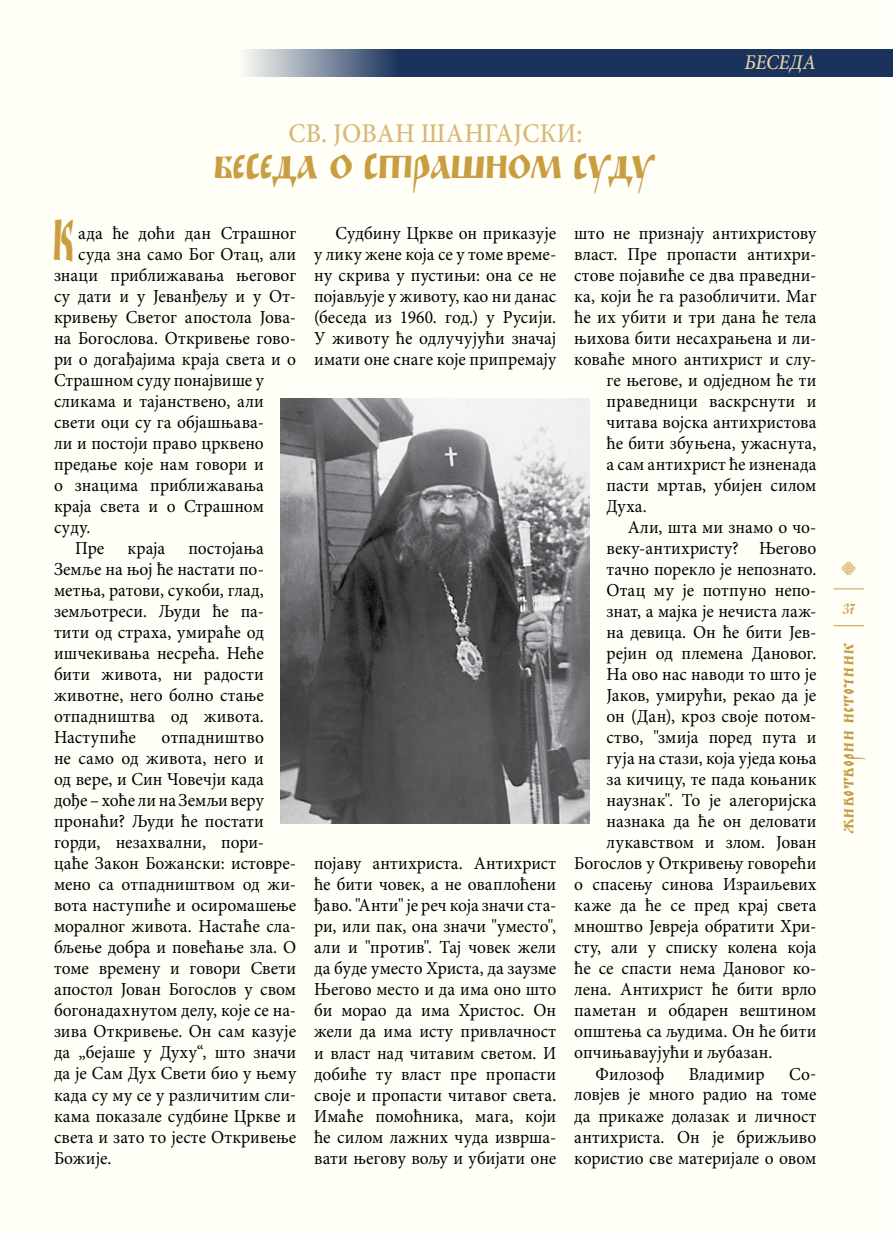
<style>
.page{position:relative;width:893px;height:1234px;background:#fff}
.page>*{position:absolute;margin:0;border:0;box-sizing:border-box;transform-origin:0 0}
.t1{font:92.55px "Tipik Studenica";color:#c89e40;scale:.48 1}
.t2{font:51px "Tipik Studenica";letter-spacing:-.005em;color:#c89e40;scale:.9 1}
.t3{font:500 27px "Minion Pro";letter-spacing:.01em;color:#d6b775;scale:.95 1}
.t4{font:italic 500 21px "Minion Pro";letter-spacing:-.01em;color:#e7d3ab;scale:.94 1}
.t5{font:19.5px "Kaligraf Cyr";color:#c89e40;scale:.95 1}
.t6{font:19.5px "Henman Pict One";color:#c89e40;scale:.95 1}
.t7{font:18.3px/21px "Minion Pro";letter-spacing:.005em;color:#000;text-align:justify;scale:.96 1}
.t8{font:18px "Hilandarski Ustav 5";color:#c39d3f;scale:.95 1}
</style>
<div class="page">
<div style="left:0;top:0;width:893px;height:1233px;background:#fffef2"></div>
<hr style="left:833px;top:588px;width:31px;height:1px;background:#c89e40">
<hr style="left:833px;top:625px;width:31px;height:1px;background:#c89e40">
<img style="left:281px;top:398px;width:308px;height:425px">
<svg style="left:246px;top:49px;width:647px;height:28px;background:#32496e"></svg>
<h3 class="t3" style="left:288px;top:115px;width:311px">СВ. ЈОВАН ШАНГАЈСКИ:</h3>
<h2 class="t2" style="left:214px;top:140px;width:493px">Беседа о Страшном суду</h2>
<p class="t4" style="left:744px;top:47px;width:78px">БЕСЕДА</p>
<h1 class="t1" style="left:53px;top:192px;width:46px">К</h1>
<p class="t7" style="left:78px;top:223px;width:228px">ада ће доћи дан Страшног</p>
<p class="t7" style="left:78px;top:244px;width:228px">суда зна само Бог Отац, али</p>
<p class="t7" style="left:54px;top:265px;width:254px">знаци приближавања његовог</p>
<p class="t7" style="left:54px;top:286px;width:254px">су дати и у Јеванђељу и у От-</p>
<p class="t7" style="left:54px;top:307px;width:254px">кривењу Светог апостола Јова-</p>
<p class="t7" style="left:54px;top:328px;width:254px">на Богослова. Откривење гово-</p>
<p class="t7" style="left:54px;top:349px;width:254px">ри о догађајима краја света и о</p>
<p class="t7" style="left:54px;top:370px;width:220px">Страшном суду понајвише у</p>
<p class="t7" style="left:54px;top:391px;width:220px">сликама и тајанствено, али</p>
<p class="t7" style="left:54px;top:412px;width:220px">свети оци су га објашњава-</p>
<p class="t7" style="left:54px;top:433px;width:220px">ли и постоји право црквено</p>
<p class="t7" style="left:54px;top:454px;width:220px">предање које нам говори и</p>
<p class="t7" style="left:54px;top:475px;width:220px">о знацима приближавања</p>
<p class="t7" style="left:54px;top:496px;width:220px">краја света и о Страшном</p>
<p class="t7" style="left:54px;top:517px;width:39px">суду.</p>
<p class="t7" style="left:75px;top:538px;width:32px">Пре</p>
<p class="t7" style="left:128px;top:538px;width:41px">краја</p>
<p class="t7" style="left:54px;top:538px;width:220px;text-indent:135px">постојања Земље на њој ће настати по&shy;метња, ратови, сукоби, глад, земљотреси. Људи ће па&shy;тити од страха, умираће од ишчекивања несрећа. Неће бити живота, ни радости животне, него болно стање отпадништва од живота.<br>Наступиће</p>
<p class="t7" style="left:54px;top:727px;width:254px;text-align:left;text-indent:108px">отпадништво<br>не само од живота, него и<br>од вере, и Син Човечји када дође – хоће ли на Земљи веру пронаћи? Људи ће постати горди, незахвални, пори&shy;цаће Закон Божански: истовре&shy;мено са отпадништвом од жи&shy;вота наступиће и осиромашење моралног живота. Настаће сла&shy;бљење добра и повећање зла. О томе времену и говори Свети апостол Јован Богослов у свом богонадахнутом делу, које се на&shy;зива Откривење. Он сам казује да „бејаше у Духу“, што значи да је Сам Дух Свети био у њему када су му се у различитим сли&shy;кама показале судбине Цркве и света и зато то јесте Откривење<br>Божије.</p>
<p class="t7" style="left:314px;top:223px;width:254px;text-indent:21px">Судбину Цркве он приказује у лику жене која се у томе време&shy;ну скрива у пустињи: она се не појављује у животу, као ни данас (беседа из 1960. год.) у Русији.<br>У животу ће одлучујући значај имати оне снаге које припремају</p>
<p class="t7" style="left:314px;top:853px;width:254px">појаву антихриста. Антихрист ће бити човек, а не оваплоћени ђаво. "Анти" је реч која значи ста&shy;ри, или пак, она значи "уместо", али и "против". Тај човек жели да буде уместо Христа, да заузме Његово место и да има оно што би морао да има Христос. Он жели да има исту привлачност и власт над читавим светом. И добиће ту власт пре пропасти своје и пропасти читавог света.<br>Имаће помоћника, мага, који ће силом лажних чуда изврша&shy;вати његову вољу и убијати оне</p>
<p class="t7" style="left:574px;top:223px;width:254px">што не признају антихристову</p>
<p class="t7" style="left:574px;top:244px;width:254px">власт. Пре пропасти антихри-</p>
<p class="t7" style="left:574px;top:265px;width:254px">стове појавиће се два праведни-</p>
<p class="t7" style="left:574px;top:286px;width:254px">ка, који ће га разобличити. Маг</p>
<p class="t7" style="left:574px;top:307px;width:254px">ће их убити и три дана ће тела</p>
<p class="t7" style="left:574px;top:328px;width:254px">њихова бити несахрањена и ли-</p>
<p class="t7" style="left:574px;top:349px;width:254px">коваће много антихрист и слу-</p>
<p class="t7" style="left:606px;top:370px;width:220px">ге његове, и одједном ће ти</p>
<p class="t7" style="left:606px;top:391px;width:220px">праведници васкрснути и</p>
<p class="t7" style="left:606px;top:412px;width:220px">читава војска антихристова</p>
<p class="t7" style="left:606px;top:433px;width:220px">ће бити збуњена, ужаснута,</p>
<p class="t7" style="left:606px;top:454px;width:220px">а сам антихрист ће изненада</p>
<p class="t7" style="left:606px;top:475px;width:220px">пасти мртав, убијен силом</p>
<p class="t7" style="left:606px;top:496px;width:43px">Духа.</p>
<p class="t7" style="left:628px;top:517px;width:198px">Али, шта ми знамо о чо-</p>
<p class="t7" style="left:606px;top:538px;width:220px">веку-антихристу? Његово</p>
<p class="t7" style="left:606px;top:559px;width:220px">тачно порекло је непознато.</p>
<p class="t7" style="left:606px;top:580px;width:220px">Отац му је потпуно непо-</p>
<p class="t7" style="left:606px;top:601px;width:220px">знат, а мајка је нечиста лаж-</p>
<p class="t7" style="left:606px;top:622px;width:220px">на девица. Он ће бити Јев-</p>
<p class="t7" style="left:606px;top:643px;width:220px">рејин од племена Дановог.</p>
<p class="t7" style="left:606px;top:664px;width:220px">На ово нас наводи то што је</p>
<p class="t7" style="left:606px;top:685px;width:220px">Јаков, умирући, рекао да је</p>
<p class="t7" style="left:606px;top:706px;width:220px">он (Дан), кроз своје потом-</p>
<p class="t7" style="left:606px;top:727px;width:220px">ство, "змија поред пута и</p>
<p class="t7" style="left:606px;top:748px;width:220px">гуја на стази, која уједа коња</p>
<p class="t7" style="left:606px;top:769px;width:220px">за кичицу, те пада коњаник</p>
<p class="t7" style="left:606px;top:790px;width:220px">наузнак". То је алегоријска</p>
<p class="t7" style="left:606px;top:811px;width:220px">назнака да ће он деловати</p>
<p class="t7" style="left:606px;top:832px;width:220px">лукавством и злом. Јован</p>
<p class="t7" style="left:574px;top:853px;width:254px">Богослов у Откривењу говорећи</p>
<p class="t7" style="left:574px;top:874px;width:254px">о спасењу синова Израиљевих</p>
<p class="t7" style="left:574px;top:895px;width:254px">каже да ће се пред крај света</p>
<p class="t7" style="left:574px;top:916px;width:254px">мноштво Јевреја обратити Хри-</p>
<p class="t7" style="left:574px;top:937px;width:254px">сту, али у списку колена која</p>
<p class="t7" style="left:574px;top:958px;width:254px">ће се спасти нема Дановог ко-</p>
<p class="t7" style="left:574px;top:979px;width:254px">лена. Антихрист ће бити врло</p>
<p class="t7" style="left:574px;top:1000px;width:254px">паметан и обдарен вештином</p>
<p class="t7" style="left:574px;top:1021px;width:254px">општења са људима. Он ће бити</p>
<p class="t7" style="left:574px;top:1042px;width:208px">опчињаваујући и љубазан.</p>
<p class="t7" style="left:596px;top:1063px;width:73px">Филозоф</p>
<p class="t7" style="left:689px;top:1063px;width:81px">Владимир</p>
<p class="t7" style="left:574px;top:1063px;width:254px;text-indent:215px">Со&shy;ловјев је много радио на томе да прикаже долазак и личност антихриста. Он је брижљиво користио све материјале о овом</p>
<p class="t6" style="left:837px;top:575px;width:15px;rotate:-90deg">b</p>
<p class="t5" style="left:843px;top:599px;width:14px">37</p>
<p class="t8" style="left:837px;top:834px;width:203px;rotate:-90deg">животворни источник</p>
</div>
